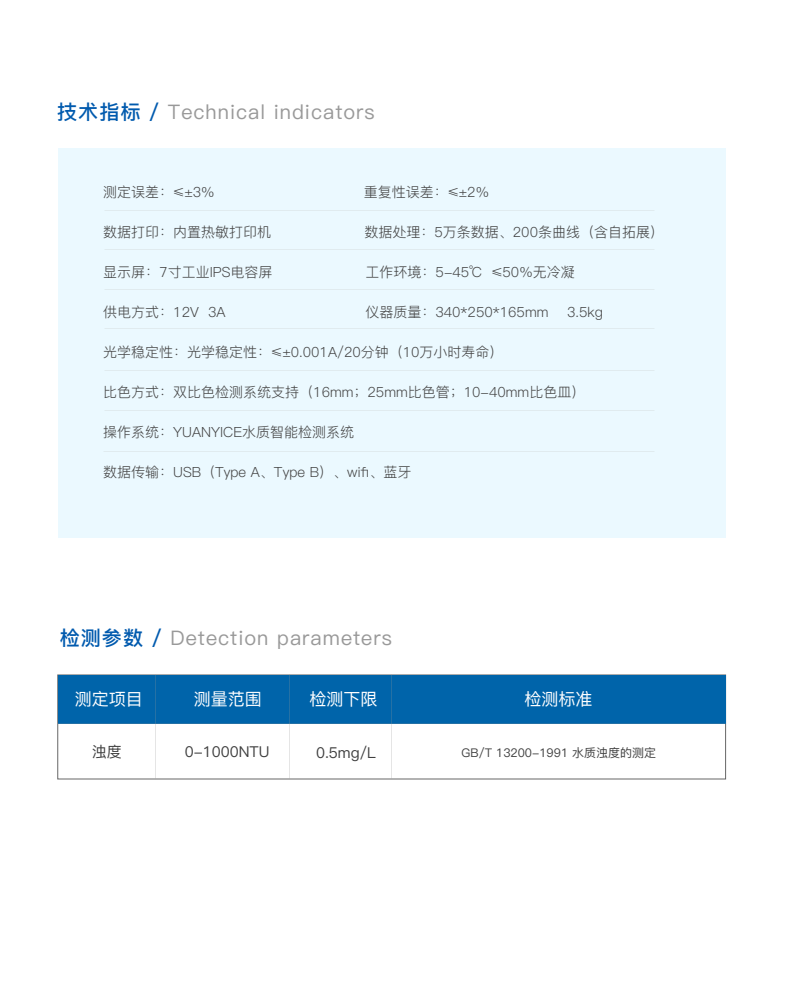
<style>
.page{position:relative;width:800px;height:1000px;background:#fff}
.page>*{position:absolute;margin:0;border:0;box-sizing:border-box;transform-origin:0 0}
.t1{font:20.1px "Ping Fang SC Medium";letter-spacing:.05em;color:#999}
.t2{font:17px "Ping Fang SC Medium";color:#fff}
.t3{font:15px "Ping Fang SC Medium";color:#3f3f3f}
.t4{font:14px "Ping Fang SC Regular";color:#444}
.t5{font:12px "Ping Fang SC Medium";color:#3f3f3f}
.s1{font-family:"Ping Fang SC Bold";color:#005aae}
</style>
<div class="page">
<div style="left:58px;top:675px;width:668px;height:48px;background:#0064aa"></div>
<div style="left:58px;top:149px;width:668px;height:389px;background:#ebf9ff"></div>
<h1 class="t1" style="left:57px;top:99px;width:319px"><span class="s1">技术指标 /</span> Technical indicators</h1>
<p class="t4" style="left:103px;top:184px;width:113px">测定误差：≤±3%</p>
<p class="t4" style="left:364px;top:184px;width:127px">重复性误差：≤±2%</p>
<p class="t4" style="left:103px;top:224px;width:169px">数据打印：内置热敏打印机</p>
<p class="t4" style="left:365px;top:224px;width:301px">数据处理：5万条数据、200条曲线（含自拓展）</p>
<p class="t4" style="left:103px;top:264px;width:171px">显示屏：7寸工业IPS电容屏</p>
<p class="t4" style="left:366px;top:264px;width:211px">工作环境：5-45℃ ≤50%无冷凝</p>
<p class="t4" style="left:103px;top:304px;width:124px">供电方式：12V 3A</p>
<p class="t4" style="left:365px;top:304px;width:185px">仪器质量：340*250*165mm</p>
<p class="t4" style="left:567px;top:304px;width:37px">3.5kg</p>
<p class="t4" style="left:103px;top:344px;width:402px">光学稳定性：光学稳定性：≤±0.001A/20分钟（10万小时寿命）</p>
<p class="t4" style="left:103px;top:384px;width:484px">比色方式：双比色检测系统支持（16mm；25mm比色管；10-40mm比色皿）</p>
<p class="t4" style="left:103px;top:424px;width:253px">操作系统：YUANYICE水质智能检测系统</p>
<p class="t4" style="left:103px;top:464px;width:310px">数据传输：USB（Type A、Type B）、wifi、蓝牙</p>
<h1 class="t1" style="left:60px;top:626px;width:334px"><span class="s1">检测参数 /</span> Detection parameters</h1>
<p class="t2" style="left:75px;top:689px;width:70px">测定项目</p>
<p class="t2" style="left:194px;top:689px;width:70px">测量范围</p>
<p class="t2" style="left:309px;top:689px;width:69px">检测下限</p>
<p class="t2" style="left:525px;top:689px;width:69px">检测标准</p>
<p class="t3" style="left:92px;top:742px;width:31px">浊度</p>
<p class="t3" style="left:185px;top:742px;width:86px">0-1000NTU</p>
<p class="t3" style="left:316px;top:743px;width:61px">0.5mg/L</p>
<p class="t5" style="left:462px;top:745px;width:196px">GB/T 13200-1991 水质浊度的测定</p>
</div>
